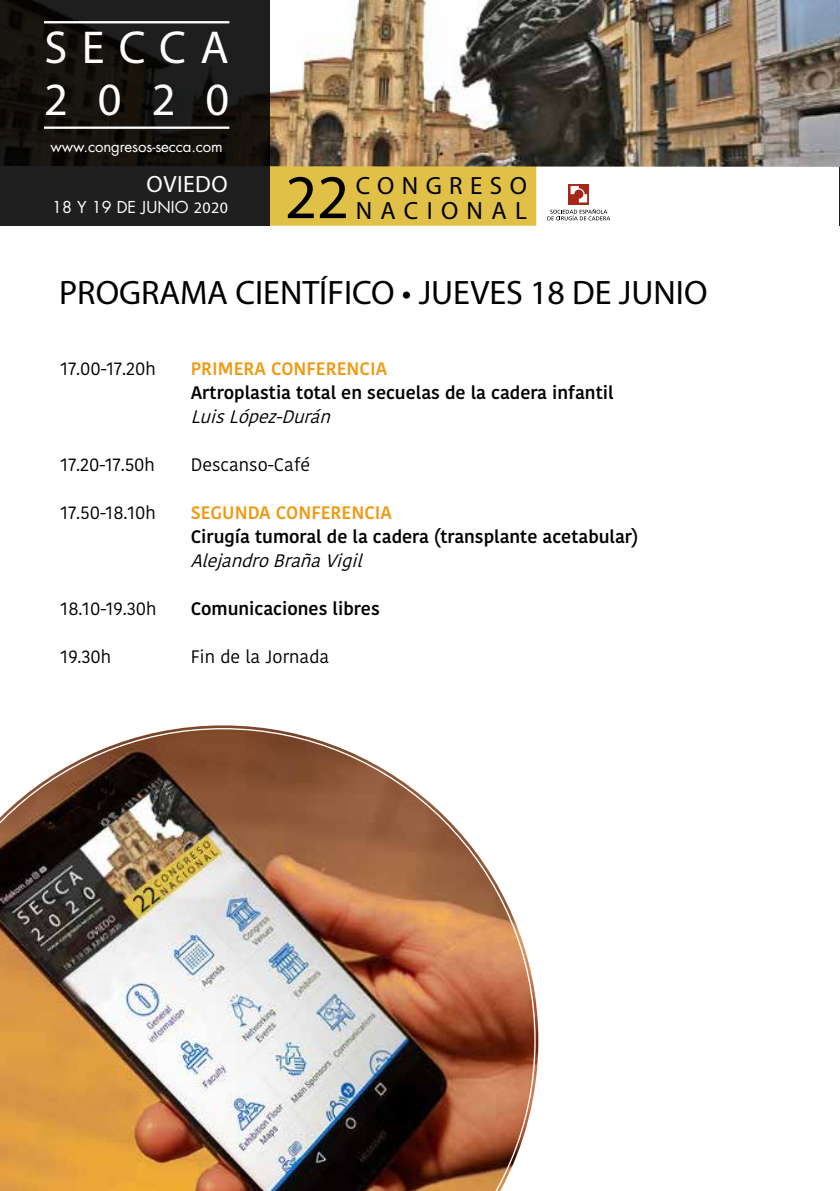
<style>
.page{position:relative;width:840px;height:1191px;background:#fff}
.page>*{position:absolute;margin:0;border:0;box-sizing:border-box;transform-origin:0 0}
.t1{font:62.4px "Myriad Pro";color:#000}
.t2{font:46.4px/52.2px "Myriad Pro";letter-spacing:.315em;color:#fff}
.t3{font:34px "Myriad Pro";color:#000}
.t4{font:25px "Myriad Pro";letter-spacing:.31em;color:#000}
.t5{font:25px "Myriad Pro";letter-spacing:.335em;color:#000}
.t6{font:23.6px "Myriad Pro";letter-spacing:.02em;color:#fff}
.t7{font:600 18px "Kohinoor Devanagari";color:#000}
.t8{font:18px "Kohinoor Devanagari";color:#000}
.t9{font:600 18px "Kohinoor Devanagari";color:#ee9910}
.t10{font:italic 18px "Kohinoor Devanagari";color:#000}
.t11{font:16px "Futura Std";letter-spacing:.005em;color:#fff}
.t12{font:15px "Futura Std";letter-spacing:-.01em;color:#fff}
.s1{font-family:"Myriad Pro"}
</style>
<div class="page">
<hr style="left:838px;top:0;width:1px;height:226px;background:#000">
<div style="left:270px;top:167px;width:266px;height:59px;background:#e1c048"></div>
<img style="left:270px;top:0;width:569px;height:167px">
<svg style="left:0;top:0;width:270px;height:226px;background:#191715"></svg>
<hr style="left:44px;top:21px;width:185px;height:2px;background:#fff">
<hr style="left:44px;top:126px;width:185px;height:3px;background:#fff">
<svg style="left:547px;top:209px;width:63px;height:11px"></svg>
<svg style="left:568px;top:184px;width:20px;height:20px"></svg>
<svg style="left:570px;top:186px;width:16px;height:16px"></svg>
<img style="left:0;top:728px;width:535px;height:463px">
<h2 class="t2" style="left:44px;top:21px;width:187px">SECCA<br>2020</h2>
<p class="t12" style="left:50px;top:137px;width:174px">www.congresos-secca.com</p>
<h3 class="t6" style="left:146px;top:169px;width:83px">OVIEDO</h3>
<p class="t11" style="left:52px;top:197px;width:177px">18 Y 19 DE JUNIO <span class="s1">2020</span></p>
<h1 class="t1" style="left:285px;top:159px;width:66px">22</h1>
<h3 class="t4" style="left:355px;top:170px;width:173px">CONGRESO</h3>
<h3 class="t5" style="left:355px;top:195px;width:173px">NACIONAL</h3>
<h3 class="t3" style="left:59px;top:271px;width:649px">PROGRAMA CIENTÍFICO • JUEVES 18 DE JUNIO</h3>
<p class="t8" style="left:61px;top:358px;width:97px">17.00-17.20h</p>
<p class="t9" style="left:191px;top:358px;width:198px">PRIMERA CONFERENCIA</p>
<p class="t7" style="left:191px;top:382px;width:424px">Artroplastia total en secuelas de la cadera infantil</p>
<p class="t10" style="left:191px;top:406px;width:148px">LuisLópez-Durán</p>
<p class="t8" style="left:61px;top:454px;width:96px">17.20-17.50h</p>
<p class="t8" style="left:191px;top:454px;width:121px">Descanso-Café</p>
<p class="t8" style="left:61px;top:502px;width:97px">17.50-18.10h</p>
<p class="t9" style="left:191px;top:502px;width:203px">SEGUNDA CONFERENCIA</p>
<p class="t7" style="left:191px;top:526px;width:449px">Cirugía tumoral de la cadera (transplante acetabular)</p>
<p class="t10" style="left:191px;top:550px;width:180px">AlejandroBrañaVigil</p>
<p class="t8" style="left:61px;top:598px;width:97px">18.10-19.30h</p>
<p class="t7" style="left:191px;top:598px;width:190px">Comunicaciones libres</p>
<p class="t8" style="left:61px;top:646px;width:52px">19.30h</p>
<p class="t8" style="left:191px;top:646px;width:140px">Fin de la Jornada</p>
</div>
